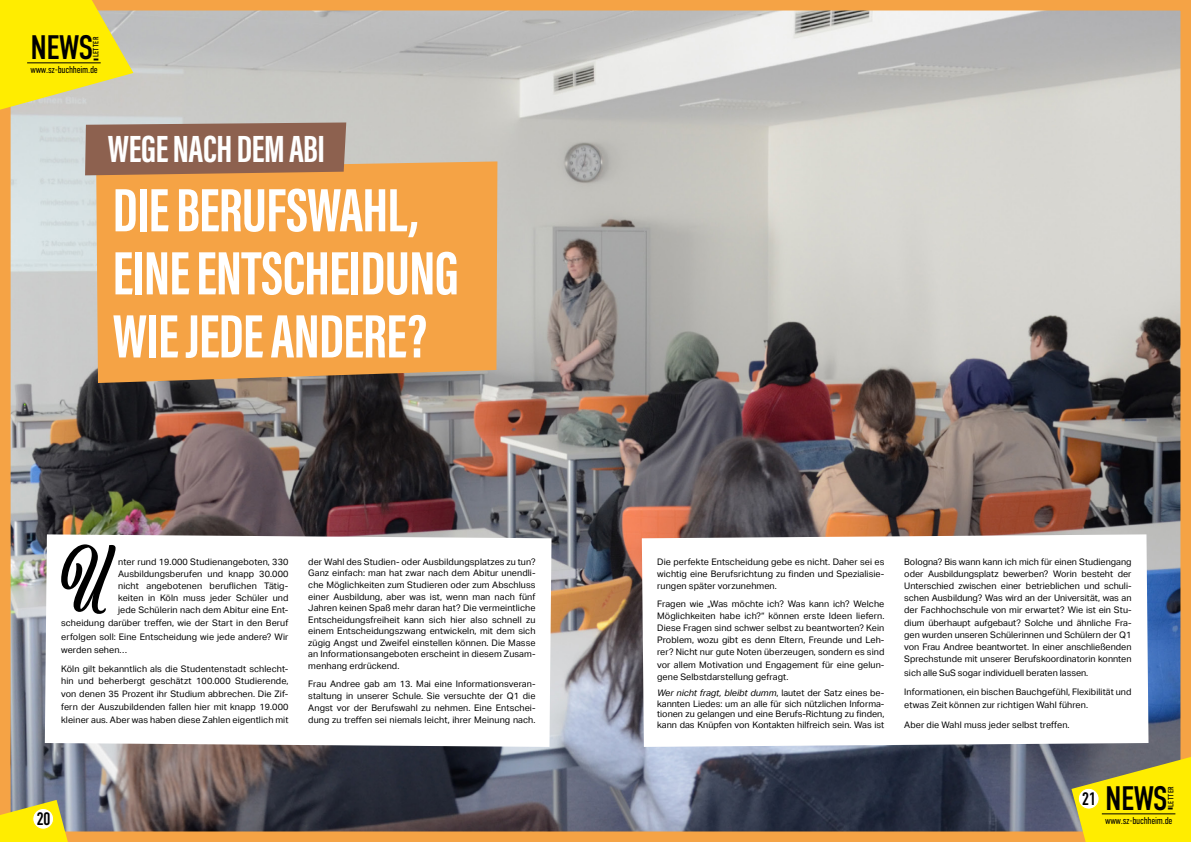
<style>
.page{position:relative;width:1191px;height:842px;background:#fff}
.page>*{position:absolute;margin:0;border:0;box-sizing:border-box;transform-origin:0 0}
.t1{font:66.6px "Viktor Script";color:#000}
.t2{font:700 63px/63.1px "Acumin Pro Extra Cond";letter-spacing:-.01em;color:#fff}
.t3{font:700 39px "Acumin Pro Extra Cond";letter-spacing:-.01em;color:#fff}
.t4{font:34px "DIN Condensed";letter-spacing:-.015em;color:#000}
.t5{font:18px "DIN Condensed";color:#000}
.t6{font:300 10px "DIN Condensed";letter-spacing:-.025em;color:#000}
.t7{font:9px/12.1px "Aktiv Grotesk";letter-spacing:.01em;color:#000;text-align:justify}
.t8{font:7.7px "DIN Condensed";letter-spacing:.05em;color:#000}
.s1{font-style:italic}
</style>
<div class="page">
<img style="left:0;top:0;width:1191px;height:842px">
<svg style="left:1071px;top:755px;width:120px;height:87px"></svg>
<svg style="left:0;top:0;width:133px;height:110px"></svg>
<svg style="left:0;top:800px;width:85px;height:42px"></svg>
<hr style="left:27px;top:62px;width:74px;height:1px;background:#000">
<hr style="left:1101px;top:813px;width:74px;height:1px;background:#000">
<h3 class="t4" style="left:30px;top:29px;width:70px">NEWS<sub>-</sub></h3>
<p class="t8" style="left:92px;top:57px;width:22px;rotate:-90deg">LETTER</p>
<p class="t6" style="left:30px;top:64px;width:69px">www.sz-buchheim.de</p>
<h3 class="t3" style="left:108px;top:125px;width:219px">WEGE NACH DEM ABI</h3>
<h2 class="t2" style="left:113px;top:178px;width:348px">DIE BERUFSWAHL,<br>EINE ENTSCHEIDUNG<br>WIE JEDE ANDERE?</h2>
<h1 class="t1" style="left:61px;top:538px;width:50px">U</h1>
<p class="t7" style="left:118px;top:556px;width:172px">nter rund 19.000 Studienangeboten, 330<br>Ausbildungsberufen und knapp 30.000 nicht angebotenen beruflichen Tätig&shy;keiten in Köln muss jeder Schüler und jede Schülerin nach dem Abitur eine Ent-</p>
<p class="t7" style="left:61px;top:616px;width:229px;line-height:13.4px">scheidung darüber treffen, wie der Start in den Beruf erfolgen soll: Eine Entscheidung wie jede andere? Wir werden sehen…</p>
<p class="t7" style="left:61px;top:662px;width:229px;line-height:12.9px">Köln gilt bekanntlich als die Studentenstadt schlecht&shy;hin und beherbergt geschätzt 100.000 Studierende, von denen 35 Prozent ihr Studium abbrechen. Die Zif&shy;fern der Auszubildenden fallen hier mit knapp 19.000 kleiner aus. Aber was haben diese Zahlen eigentlich mit</p>
<p class="t7" style="left:308px;top:556px;width:229px;line-height:11.6px">der Wahl des Studien- oder Ausbildungsplatzes zu tun?<br>Ganz einfach: man hat zwar nach dem Abitur unendli&shy;che Möglichkeiten zum Studieren oder zum Abschluss einer Ausbildung, aber was ist, wenn man nach fünf Jahren keinen Spaß mehr daran hat? Die vermeintliche Entscheidungsfreiheit kann sich hier also schnell zu einem Entscheidungszwang entwickeln, mit dem sich zügig Angst und Zweifel einstellen können. Die Masse an Informationsangeboten erscheint in diesem Zusam&shy;menhang erdrückend.</p>
<p class="t7" style="left:308px;top:678px;width:229px">Frau Andree gab am 13. Mai eine Informationsveran&shy;staltung in unserer Schule. Sie versuchte der Q1 die Angst vor der Berufswahl zu nehmen. Eine Entschei&shy;dung zu treffen sei niemals leicht, ihrer Meinung nach.</p>
<h3 class="t5" style="left:36px;top:809px;width:16px">20</h3>
<p class="t7" style="left:657px;top:556px;width:229px">Die perfekte Entscheidung gebe es nicht. Daher sei es wichtig eine Berufsrichtung zu finden und Spezialisie&shy;rungen später vorzunehmen.</p>
<p class="t7" style="left:657px;top:598px;width:229px">Fragen wie „Was möchte ich? Was kann ich? Welche Möglichkeiten habe ich?“ können erste Ideen liefern.<br>Diese Fragen sind schwer selbst zu beantworten? Kein Problem, wozu gibt es denn Eltern, Freunde und Leh&shy;rer? Nicht nur gute Noten überzeugen, sondern es sind vor allem Motivation und Engagement für eine gelun&shy;gene Selbstdarstellung gefragt.</p>
<p class="t7" style="left:657px;top:687px;width:229px;line-height:10.6px"><span class="s1">Wer nicht fragt, bleibt dumm</span>, lautet der Satz eines be&shy;kannten Liedes: um an alle für sich nützlichen Informa&shy;tionen zu gelangen und eine Berufs-Richtung zu finden, kann das Knüpfen von Kontakten hilfreich sein. Was ist</p>
<p class="t7" style="left:904px;top:556px;width:229px">Bologna? Bis wann kann ich mich für einen Studiengang oder Ausbildungsplatz bewerben? Worin besteht der Unterschied zwischen einer betrieblichen und schuli&shy;schen Ausbildung? Was wird an der Universität, was an der Fachhochschule von mir erwartet? Wie ist ein Stu&shy;dium überhaupt aufgebaut? Solche und ähnliche Fra&shy;gen wurden unseren Schülerinnen und Schülern der Q1 von Frau Andree beantwortet. In einer anschließenden Sprechstunde mit unserer Berufskoordinatorin konnten</p>
<p class="t7" style="left:904px;top:663px;width:229px;line-height:19.3px">sich alle SuS sogar individuell beraten lassen.<br>Informationen, ein bischen Bauchgefühl, Flexibilität und</p>
<p class="t7" style="left:904px;top:696px;width:185px;line-height:19.3px">etwas Zeit können zur richtigen Wahl führen.<br>Aber die Wahl muss jeder selbst treffen.</p>
<h3 class="t5" style="left:1082px;top:789px;width:16px">21</h3>
<h3 class="t4" style="left:1105px;top:780px;width:70px">NEWS<sub>-</sub></h3>
<p class="t8" style="left:1166px;top:807px;width:22px;rotate:-90deg">LETTER</p>
<p class="t6" style="left:1105px;top:814px;width:69px">www.sz-buchheim.de</p>
</div>
